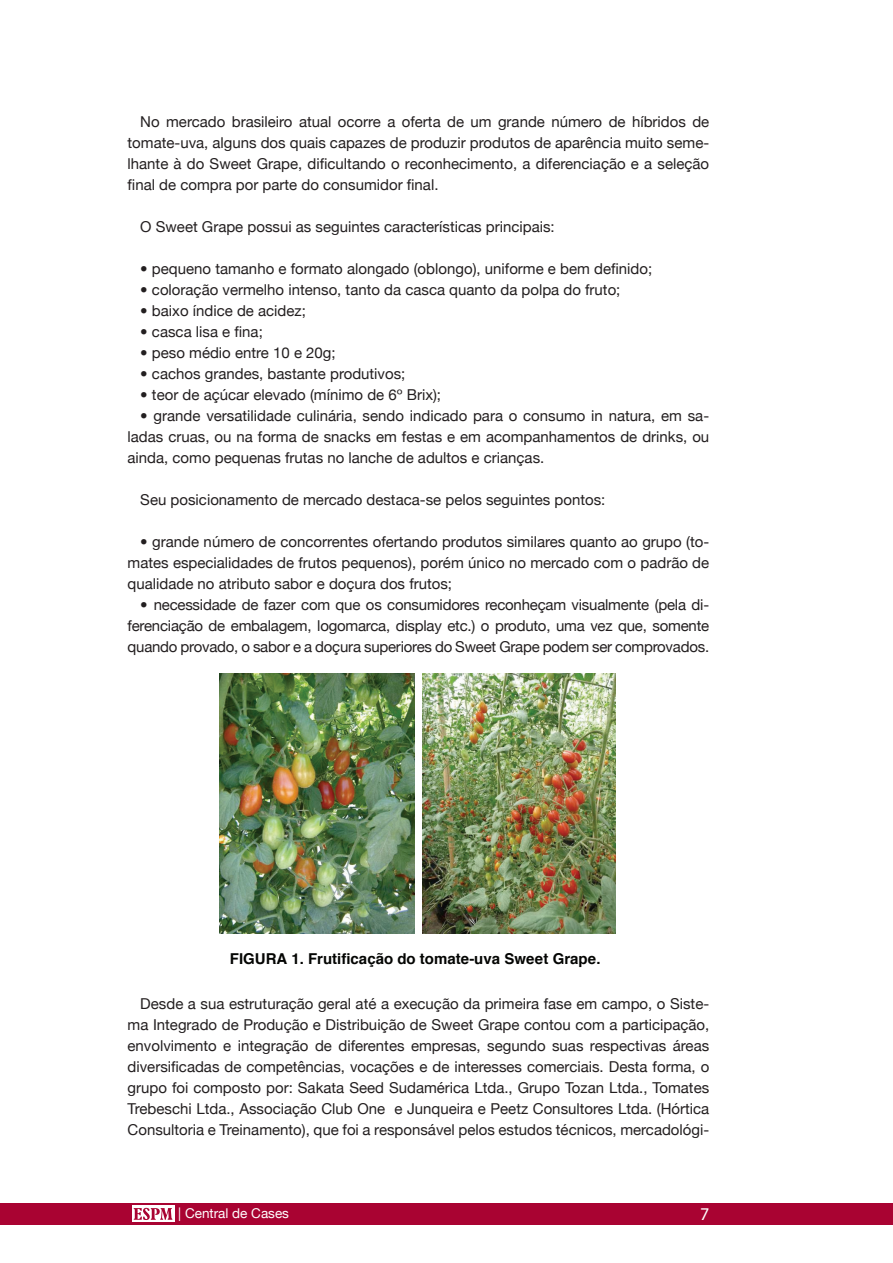
<style>
.page{position:relative;width:893px;height:1263px;background:#fff}
.page>*{position:absolute;margin:0;border:0;box-sizing:border-box;transform-origin:0 0}
.t1{font:18px "Myriad Pro";color:#fff}
.t2{font:15px/21px "Helvetica Neue";color:#231f20;text-align:justify}
.t3{font:700 15px "Helvetica";color:#040503}
.t4{font:13.5px "Helvetica Neue";color:#fff}
</style>
<div class="page">
<div style="left:0;top:1203px;width:893px;height:22px;background:#a90332"></div>
<div style="left:132px;top:1206px;width:42px;height:16px;background:#fff"></div>
<svg style="left:134px;top:1208px;width:38px;height:12px"></svg>
<img style="left:220px;top:673px;width:194px;height:260px">
<img style="left:422px;top:673px;width:194px;height:260px">
<p class="t2" style="left:128px;top:111px;width:583px;text-indent:13px">No mercado brasileiro atual ocorre a oferta de um grande número de híbridos de tomate-uva, alguns dos quais capazes de produzir produtos de aparência muito seme&shy;lhante à do Sweet Grape, dificultando o reconhecimento, a diferenciação e a seleção final de compra por parte do consumidor final.</p>
<p class="t2" style="left:140px;top:216px;width:416px">O Sweet Grape possui as seguintes características principais:</p>
<p class="t2" style="left:140px;top:258px;width:513px">• pequeno tamanho e formato alongado (oblongo), uniforme e bem definido;</p>
<p class="t2" style="left:140px;top:279px;width:482px">• coloração vermelho intenso, tanto da casca quanto da polpa do fruto;</p>
<p class="t2" style="left:140px;top:300px;width:167px">• baixo índice de acidez;</p>
<p class="t2" style="left:140px;top:321px;width:124px">• casca lisa e fina;</p>
<p class="t2" style="left:140px;top:342px;width:197px">• peso médio entre 10 e 20g;</p>
<p class="t2" style="left:140px;top:363px;width:267px">• cachos grandes, bastante produtivos;</p>
<p class="t2" style="left:140px;top:384px;width:302px">• teor de açúcar elevado (mínimo de 6º Brix);</p>
<p class="t2" style="left:128px;top:405px;width:583px;text-indent:13px">• grande versatilidade culinária, sendo indicado para o consumo in natura, em sa&shy;ladas cruas, ou na forma de snacks em festas e em acompanhamentos de drinks, ou ainda, como pequenas frutas no lanche de adultos e crianças.</p>
<p class="t2" style="left:140px;top:489px;width:467px">Seu posicionamento de mercado destaca-se pelos seguintes pontos:</p>
<p class="t2" style="left:128px;top:531px;width:583px;text-indent:13px">• grande número de concorrentes ofertando produtos similares quanto ao grupo (to&shy;mates especialidades de frutos pequenos), porém único no mercado com o padrão de qualidade no atributo sabor e doçura dos frutos;</p>
<p class="t2" style="left:128px;top:594px;width:583px;text-indent:13px">• necessidade de fazer com que os consumidores reconheçam visualmente (pela di&shy;ferenciação de embalagem, logomarca, display etc.) o produto, uma vez que, somente quando provado, o sabor e a doçura superiores do Sweet Grape podem ser comprovados.</p>
<p class="t3" style="left:230px;top:947px;width:372px">FIGURA 1. Frutificação do tomate-uva Sweet Grape.</p>
<p class="t2" style="left:128px;top:993px;width:583px;text-indent:13px">Desde a sua estruturação geral até a execução da primeira fase em campo, o Siste&shy;ma Integrado de Produção e Distribuição de Sweet Grape contou com a participação, envolvimento e integração de diferentes empresas, segundo suas respectivas áreas diversificadas de competências, vocações e de interesses comerciais. Desta forma, o grupo foi composto por: Sakata Seed Sudamérica Ltda., Grupo Tozan Ltda., Tomates Trebeschi Ltda., Associação Club One e Junqueira e Peetz Consultores Ltda. (Hórtica Consultoria e Treinamento), que foi a responsável pelos estudos técnicos, mercadológi-</p>
<p class="t4" style="left:178px;top:1205px;width:112px">| Central de Cases</p>
<p class="t1" style="left:700px;top:1203px;width:11px">7</p>
</div>
